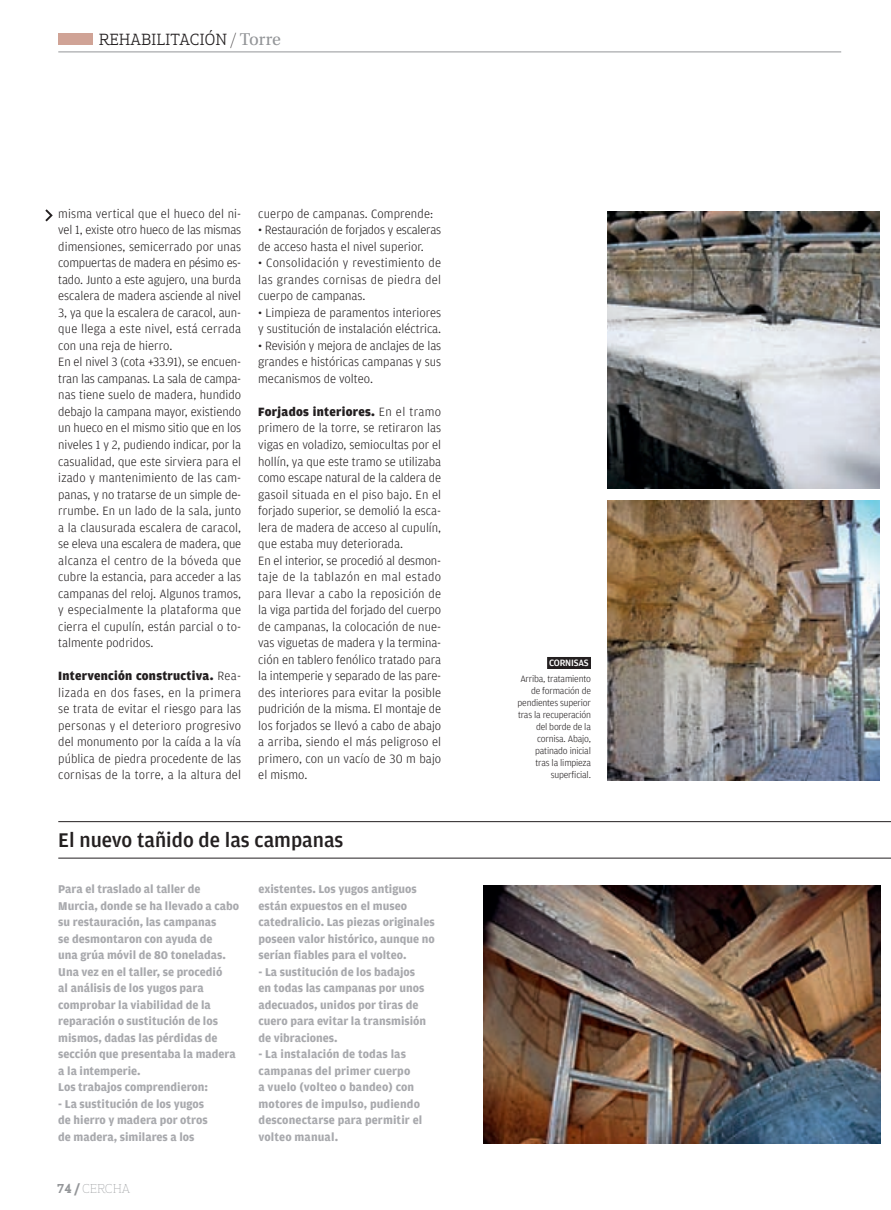
<style>
.page{position:relative;width:891px;height:1210px;background:#fff}
.page>*{position:absolute;margin:0;border:0;box-sizing:border-box;transform-origin:0 0}
.t1{font:500 21px "Amplitude";color:#231f20}
.t2{font:15px "Apex Serif";color:#231f20}
.t3{font:300 12.75px/16.5px "Amplitude";color:#231f20}
.t4{font:700 12px/16.5px "Amplitude";color:#a8a9ad}
.t5{font:300 12px "Apex Serif";color:#939598}
.t6{font:300 9.75px/12px "Amplitude";letter-spacing:-.02em;color:#231f20;text-align:right}
.s1{font-weight:300}
.s2{font-family:"Utopia Std";font-size:18px;color:#939598}
.s3{font-weight:900}
.s4{font-weight:700}
.s5{font-weight:500;color:#fff}
</style>
<div class="page">
<hr style="left:58px;top:51px;width:783px;height:1px;background:#939598">
<div style="left:58px;top:34px;width:35px;height:11px;background:#d0a396"></div>
<img style="left:607px;top:211px;width:272px;height:277px">
<img style="left:607px;top:500px;width:272px;height:280px">
<svg style="left:45px;top:209px;width:8px;height:12px"></svg>
<hr style="left:58px;top:821px;width:832px;height:1px;background:#231f20">
<hr style="left:58px;top:857px;width:832px;height:1px;background:#231f20">
<div style="left:547px;top:657px;width:44px;height:12px;background:#231f20"></div>
<img style="left:483px;top:885px;width:397px;height:258px">
<p class="t2" style="left:99px;top:34px;width:184px">REHABILITACIÓN <span class="s1">/</span> <span class="s2">Torre</span></p>
<p class="t3" style="left:58px;top:206px;width:184px">misma vertical que el hueco del ni&shy;vel 1, existe otro hueco de las mismas dimensiones, semicerrado por unas compuertas de madera en pésimo es&shy;tado. Junto a este agujero, una burda escalera de madera asciende al nivel 3, ya que la escalera de caracol, aun&shy;que llega a este nivel, está cerrada con una reja de hierro.<br>En el nivel 3 (cota +33.91), se encuen&shy;tran las campanas. La sala de campa&shy;nas tiene suelo de madera, hundido debajo la campana mayor, existiendo un hueco en el mismo sitio que en los niveles 1 y 2, pudiendo indicar, por la casualidad, que este sirviera para el izado y mantenimiento de las cam&shy;panas, y no tratarse de un simple de&shy;rrumbe. En un lado de la sala, junto a la clausurada escalera de caracol, se eleva una escalera de madera, que alcanza el centro de la bóveda que cubre la estancia, para acceder a las campanas del reloj. Algunos tramos, y especialmente la plataforma que cierra el cupulín, están parcial o to&shy;talmente podridos.</p>
<p class="t3" style="left:58px;top:668px;width:184px;text-align:justify"><span class="s3">Intervención constructiva.</span> Rea&shy;lizada en dos fases, en la primera se trata de evitar el riesgo para las personas y el deterioro progresivo del monumento por la caída a la vía pública de piedra procedente de las cornisas de la torre, a la altura del</p>
<p class="t3" style="left:258px;top:206px;width:176px">cuerpo de campanas. Comprende:</p>
<p class="t3" style="left:258px;top:223px;width:184px">• Restauración de forjados y escaleras de acceso hasta el nivel superior.</p>
<p class="t3" style="left:258px;top:256px;width:184px;text-align:justify">• Consolidación y revestimiento de las grandes cornisas de piedra del cuerpo de campanas.</p>
<p class="t3" style="left:258px;top:305px;width:184px">• Limpieza de paramentos interiores y sustitución de instalación eléctrica.</p>
<p class="t3" style="left:258px;top:338px;width:184px;text-align:justify">• Revisión y mejora de anclajes de las grandes e históricas campanas y sus mecanismos de volteo.</p>
<p class="t3" style="left:258px;top:404px;width:184px"><span class="s3">Forjados interiores.</span> En el tramo primero de la torre, se retiraron las vigas en voladizo, semiocultas por el hollín, ya que este tramo se utilizaba como escape natural de la caldera de gasoil situada en el piso bajo. En el forjado superior, se demolió la esca&shy;lera de madera de acceso al cupulín, que estaba muy deteriorada.<br>En el interior, se procedió al desmon&shy;taje de la tablazón en mal estado para llevar a cabo la reposición de la viga partida del forjado del cuerpo de campanas, la colocación de nue&shy;vas viguetas de madera y la termina&shy;ción en tablero fenólico tratado para la intemperie y separado de las pare&shy;des interiores para evitar la posible pudrición de la misma. El montaje de los forjados se llevó a cabo de abajo a arriba, siendo el más peligroso el primero, con un vacío de 30 m bajo el mismo.</p>
<p class="t1" style="left:58px;top:831px;width:286px">El nuevo tañido de las campanas</p>
<p class="t4" style="left:58px;top:881px;width:182px">Para el traslado al taller de<br>Murcia, donde se ha llevado a cabo su restauración, las campanas<br>se desmontaron con ayuda de<br>una grúa móvil de 80 toneladas.<br>Una vez en el taller, se procedió<br>al análisis de los yugos para comprobar la viabilidad de la reparación o sustitución de los mismos, dadas las pérdidas de sección que presentaba la madera a la intemperie.<br>Los trabajos comprendieron:</p>
<p class="t4" style="left:58px;top:1096px;width:151px">- La sustitución de los yugos de hierro y madera por otros de madera, similares a los</p>
<p class="t5" style="left:57px;top:1184px;width:74px"><span class="s4">74 /</span> CERCHA</p>
<p class="t4" style="left:258px;top:881px;width:178px">existentes. Los yugos antiguos están expuestos en el museo catedralicio. Las piezas originales poseen valor histórico, aunque no serían fiables para el volteo.</p>
<p class="t4" style="left:258px;top:964px;width:169px">- La sustitución de los badajos en todas las campanas por unos adecuados, unidos por tiras de cuero para evitar la transmisión de vibraciones.</p>
<p class="t4" style="left:258px;top:1046px;width:165px">- La instalación de todas las campanas del primer cuerpo<br>a vuelo (volteo o bandeo) con motores de impulso, pudiendo desconectarse para permitir el volteo manual.</p>
<p class="t6" style="left:520px;top:655px;width:72px;line-height:16.2px"><span class="s5">CORNISAS<br></span>Arriba, tratamiento</p>
<p class="t6" style="left:517px;top:685px;width:75px">de formación de pendientes superior tras la recuperación del borde de la cornisa. Abajo, patinado inicial<br>tras la limpieza superficial.</p>
</div>
